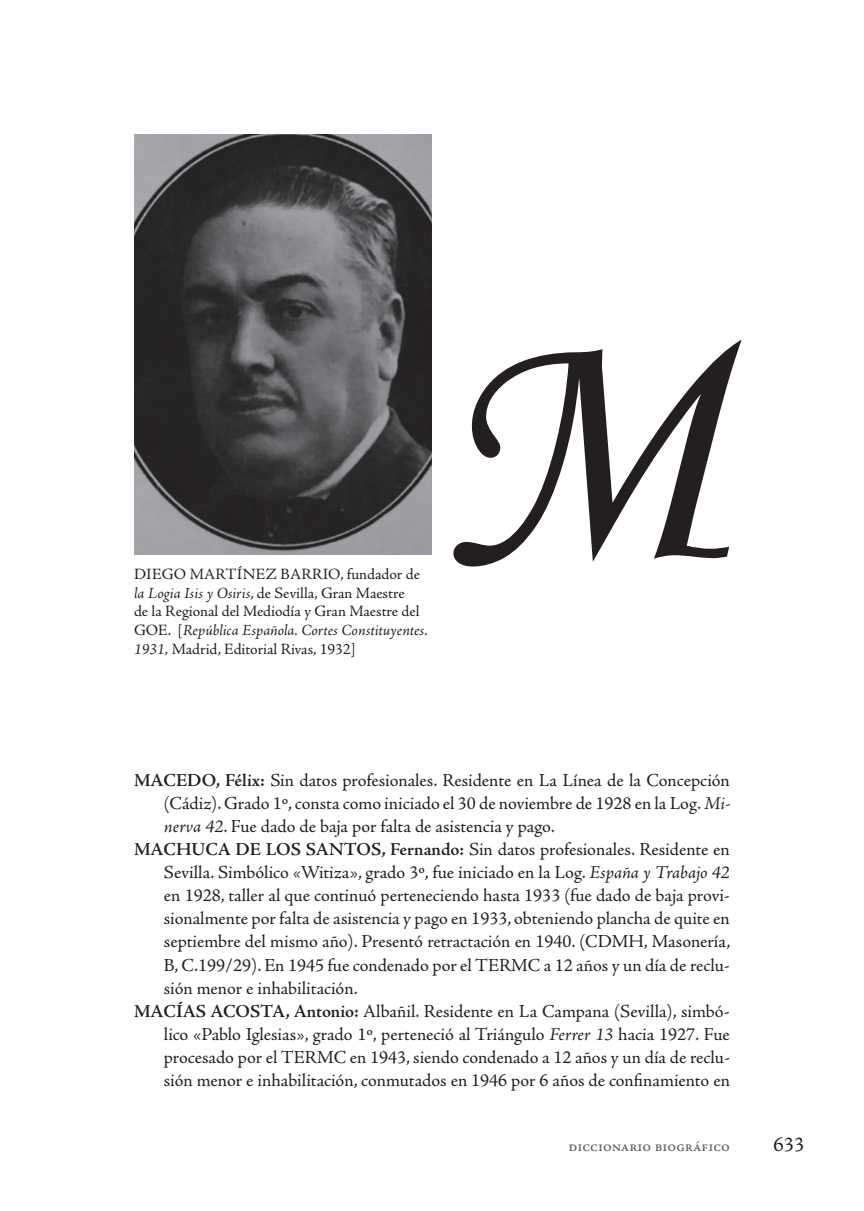
<style>
.page{position:relative;width:864px;height:1211px;background:#fff}
.page>*{position:absolute;margin:0;border:0;box-sizing:border-box;transform-origin:0 0}
.t1{font:350px "Monotype Corsiva";color:#231f20}
.t2{font:21px "Adobe Jenson Pro";color:#231f20}
.t3{font:18.38px "Adobe Jenson Pro";color:#231f20}
.t4{font:15.75px/18.9px "Adobe Jenson Pro";color:#231f20}
.t5{font:15.75px "Adobe Jenson Pro";color:#57585a}
.s1{font-style:italic}
.s2{font-weight:600}
</style>
<div class="page">
<img style="left:134px;top:134px;width:298px;height:420px">
<p class="t4" style="left:134px;top:564px;width:295px">DIEGO MARTÍNEZ BARRIO, fundador de <span class="s1">la Logia Isis y Osiris</span>, de Sevilla, Gran Maestre<br>de la Regional del Mediodía y Gran Maestre del GOE. [<span class="s1">República Española. Cortes Constituyentes.<br>1931,</span> Madrid, Editorial Rivas, 1932]</p>
<h1 class="t1" style="left:431px;top:235px;width:295px">M</h1>
<p class="t3" style="left:134px;top:769px;width:597px"><span class="s2">MACEDO, Félix:</span> Sin datos profesionales. Residente en La Línea de la Concepción</p>
<p class="t3" style="left:164px;top:792px;width:567px">(Cádiz). Grado 1º, consta como iniciado el 30 de noviembre de 1928 en la Log. <span class="s1">Mi-</span></p>
<p class="t3" style="left:164px;top:815px;width:392px"><span class="s1">nerva 42</span>. Fue dado de baja por falta de asistencia y pago.</p>
<p class="t3" style="left:134px;top:838px;width:597px"><span class="s2">MACHUCA DE LOS SANTOS, Fernando:</span> Sin datos profesionales. Residente en</p>
<p class="t3" style="left:164px;top:862px;width:567px">Sevilla. Simbólico «Witiza», grado 3º, fue iniciado en la Log. <span class="s1">España y Trabajo 42</span></p>
<p class="t3" style="left:164px;top:885px;width:567px">en 1928, taller al que continuó perteneciendo hasta 1933 (fue dado de baja provi-</p>
<p class="t3" style="left:164px;top:908px;width:567px">sionalmente por falta de asistencia y pago en 1933, obteniendo plancha de quite en</p>
<p class="t3" style="left:164px;top:931px;width:568px">septiembre del mismo año). Presentó retractación en 1940. (CDMH, Masonería,</p>
<p class="t3" style="left:164px;top:954px;width:567px">B, C.199/29). En 1945 fue condenado por el TERMC a 12 años y un día de reclu-</p>
<p class="t3" style="left:164px;top:977px;width:195px">sión menor e inhabilitación.</p>
<p class="t3" style="left:134px;top:1000px;width:597px"><span class="s2">MACÍAS ACOSTA, Antonio:</span> Albañil. Residente en La Campana (Sevilla), simbó-</p>
<p class="t3" style="left:164px;top:1023px;width:567px">lico «Pablo Iglesias», grado 1º, perteneció al Triángulo <span class="s1">Ferrer 13</span> hacia 1927. Fue</p>
<p class="t3" style="left:164px;top:1046px;width:567px">procesado por el TERMC en 1943, siendo condenado a 12 años y un día de reclu-</p>
<p class="t3" style="left:164px;top:1069px;width:567px">sión menor e inhabilitación, conmutados en 1946 por 6 años de confinamiento en</p>
<p class="t5" style="left:568px;top:1137px;width:163px">Diccionario biográfico</p>
<p class="t2" style="left:773px;top:1132px;width:32px">633</p>
</div>
